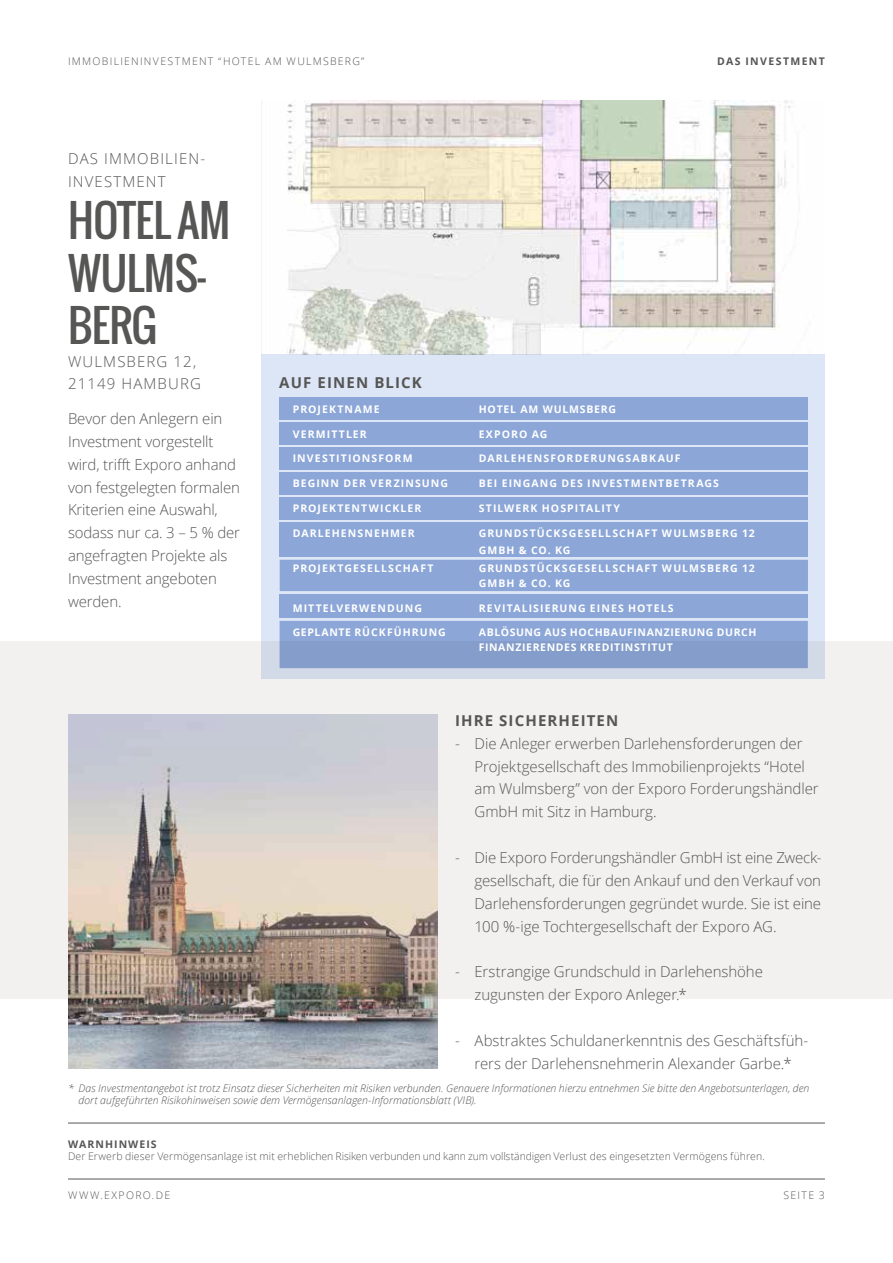
<style>
.page{position:relative;width:893px;height:1263px;background:#fff}
.page>*{position:absolute;margin:0;border:0;box-sizing:border-box;transform-origin:0 0}
.t1{font:43.5px/52.5px "Oswald";letter-spacing:-.01em;color:#565655}
.t2{font:300 15px/22.8px "Open Sans";letter-spacing:-.005em;color:#565655}
.t3{font:300 15px/22.5px "Open Sans";letter-spacing:.075em;color:#565655}
.t4{font:700 15px "Open Sans";letter-spacing:.075em;color:#565655}
.t5{font:700 10.5px/16.5px "Open Sans";letter-spacing:.1em;color:#fff}
.t6{font:italic 300 10.5px/12.6px "Open Sans";letter-spacing:.005em;color:#565655}
.t7{font:300 10.5px "Open Sans";letter-spacing:.01em;color:#565655}
.t8{font:700 10.5px/15px "Open Sans";letter-spacing:.055em;color:#fff}
.t9{font:300 10.5px "Open Sans";letter-spacing:.12em;color:#565655}
.t10{font:700 10.5px "Open Sans";letter-spacing:.075em;color:#fff}
.t11{font:300 10.5px "Open Sans";letter-spacing:.13em;color:#565655}
.t12{font:700 10.5px "Open Sans";letter-spacing:.13em;color:#565655}
.t13{font:700 10.5px "Open Sans";letter-spacing:.11em;color:#565655}
</style>
<div class="page">
<hr style="left:68px;top:1178px;width:757px;height:1px;background:#565655">
<hr style="left:68px;top:1123px;width:757px;height:1px;background:#565655">
<div style="left:0;top:641px;width:893px;height:357px;background:#f3f1f0"></div>
<img style="left:68px;top:714px;width:370px;height:354px">
<img style="left:261px;top:101px;width:530px;height:253px">
<svg style="left:261px;top:354px;width:564px;height:324px;background:#d6e0f2"></svg>
<div style="left:280px;top:560px;width:528px;height:31px;background:#8ba6d7"></div>
<div style="left:280px;top:594px;width:528px;height:24px;background:#8ba6d7"></div>
<svg style="left:280px;top:621px;width:528px;height:47px;background:#86a0cf"></svg>
<div style="left:279px;top:397px;width:528px;height:22px;background:#8ba6d7"></div>
<div style="left:279px;top:422px;width:528px;height:22px;background:#8ba6d7"></div>
<div style="left:279px;top:447px;width:528px;height:22px;background:#8ba6d7"></div>
<div style="left:279px;top:472px;width:528px;height:22px;background:#8ba6d7"></div>
<div style="left:279px;top:497px;width:528px;height:22px;background:#8ba6d7"></div>
<div style="left:279px;top:522px;width:528px;height:35px;background:#8ba6d7"></div>
<p class="t9" style="left:68px;top:54px;width:298px">IMMOBILIENINVESTMENT “HOTEL AM WULMSBERG”</p>
<p class="t12" style="left:717px;top:54px;width:109px">DAS INVESTMENT</p>
<p class="t3" style="left:68px;top:147px;width:139px">DAS IMMOBILIEN-<br>INVESTMENT</p>
<h1 class="t1" style="left:68px;top:194px;width:164px">HOTEL AM<br>WULMS-<br>BERG</h1>
<p class="t3" style="left:68px;top:350px;width:134px">WULMSBERG 12,<br>21149 HAMBURG</p>
<p class="t2" style="left:68px;top:407px;width:174px">Bevor den Anlegern ein<br>Investment vorgestellt wird, trifft Exporo anhand von festgelegten formalen<br>Kriterien eine Auswahl, sodass nur ca. 3 – 5 % der angefragten Projekte als<br>Investment angeboten werden.</p>
<p class="t4" style="left:279px;top:372px;width:144px">AUF EINEN BLICK</p>
<p class="t5" style="left:293px;top:400px;width:88px">PROJEKTNAME</p>
<p class="t10" style="left:479px;top:401px;width:139px">HOTEL AM WULMSBERG</p>
<p class="t5" style="left:293px;top:425px;width:76px">VERMITTLER</p>
<p class="t5" style="left:479px;top:425px;width:70px">EXPORO AG</p>
<p class="t5" style="left:293px;top:450px;width:121px">INVESTITIONSFORM</p>
<p class="t5" style="left:479px;top:450px;width:203px">DARLEHENSFORDERUNGSABKAUF</p>
<p class="t5" style="left:293px;top:475px;width:157px">BEGINN DER VERZINSUNG</p>
<p class="t5" style="left:479px;top:475px;width:242px">BEI EINGANG DES INVESTMENTBETRAGS</p>
<p class="t5" style="left:293px;top:500px;width:130px">PROJEKTENTWICKLER</p>
<p class="t5" style="left:479px;top:500px;width:143px">STILWERK HOSPITALITY</p>
<p class="t5" style="left:293px;top:525px;width:124px">DARLEHENSNEHMER</p>
<p class="t5" style="left:479px;top:525px;width:277px">GRUNDSTÜCKSGESELLSCHAFT WULMSBERG 12<br>GMBH &amp; CO. KG</p>
<p class="t5" style="left:293px;top:559px;width:142px">PROJEKTGESELLSCHAFT</p>
<p class="t5" style="left:479px;top:560px;width:277px;line-height:15px">GRUNDSTÜCKSGESELLSCHAFT WULMSBERG 12<br>GMBH &amp; CO. KG</p>
<p class="t5" style="left:293px;top:599px;width:131px">MITTELVERWENDUNG</p>
<p class="t5" style="left:479px;top:599px;width:196px">REVITALISIERUNG EINES HOTELS</p>
<p class="t5" style="left:293px;top:624px;width:155px">GEPLANTE RÜCKFÜHRUNG</p>
<p class="t8" style="left:479px;top:625px;width:279px">ABLÖSUNG AUS HOCHBAUFINANZIERUNG DURCH<br>FINANZIERENDES KREDITINSTITUT</p>
<p class="t4" style="left:455px;top:710px;width:165px">IHRE SICHERHEITEN</p>
<p class="t2" style="left:474px;top:731px;width:346px;text-indent:-19px">- Die Anleger erwerben Darlehensforderungen der Projektgesellschaft des Immobilienprojekts “Hotel am Wulmsberg” von der Exporo Forderungshändler GmbH mit Sitz in Hamburg.</p>
<p class="t2" style="left:474px;top:846px;width:349px;text-align:justify;text-indent:-20px">- Die Exporo Forderungshändler GmbH ist eine Zweck&shy;gesellschaft, die für den Ankauf und den Verkauf von Darlehensforderungen gegründet wurde. Sie ist eine 100 %-ige Tochtergesellschaft der Exporo AG.</p>
<p class="t2" style="left:474px;top:960px;width:290px;text-indent:-20px">- Erstrangige Grundschuld in Darlehenshöhe zugunsten der Exporo Anleger.*</p>
<p class="t2" style="left:455px;top:1028px;width:355px;text-align:center">- Abstraktes Schuldanerkenntnis des Geschäftsfüh&shy;rers der Darlehensnehmerin Alexander Garbe.*</p>
<p class="t6" style="left:79px;top:1081px;width:732px;text-indent:-10px">* Das Investmentangebot ist trotz Einsatz dieser Sicherheiten mit Risiken verbunden. Genauere Informationen hierzu entnehmen Sie bitte den Angebotsunterlagen, den dort aufgeführten Risikohinweisen sowie dem Vermögensanlagen-Informationsblatt (VIB).</p>
<p class="t13" style="left:68px;top:1136px;width:90px">WARNHINWEIS</p>
<p class="t7" style="left:68px;top:1149px;width:698px">Der Erwerb dieser Vermögensanlage ist mit erheblichen Risiken verbunden und kann zum vollständigen Verlust des eingesetzten Vermögens führen.</p>
<p class="t11" style="left:68px;top:1188px;width:104px">WWW.EXPORO.DE</p>
<p class="t7" style="left:783px;top:1188px;width:43px">SEITE 3</p>
</div>
